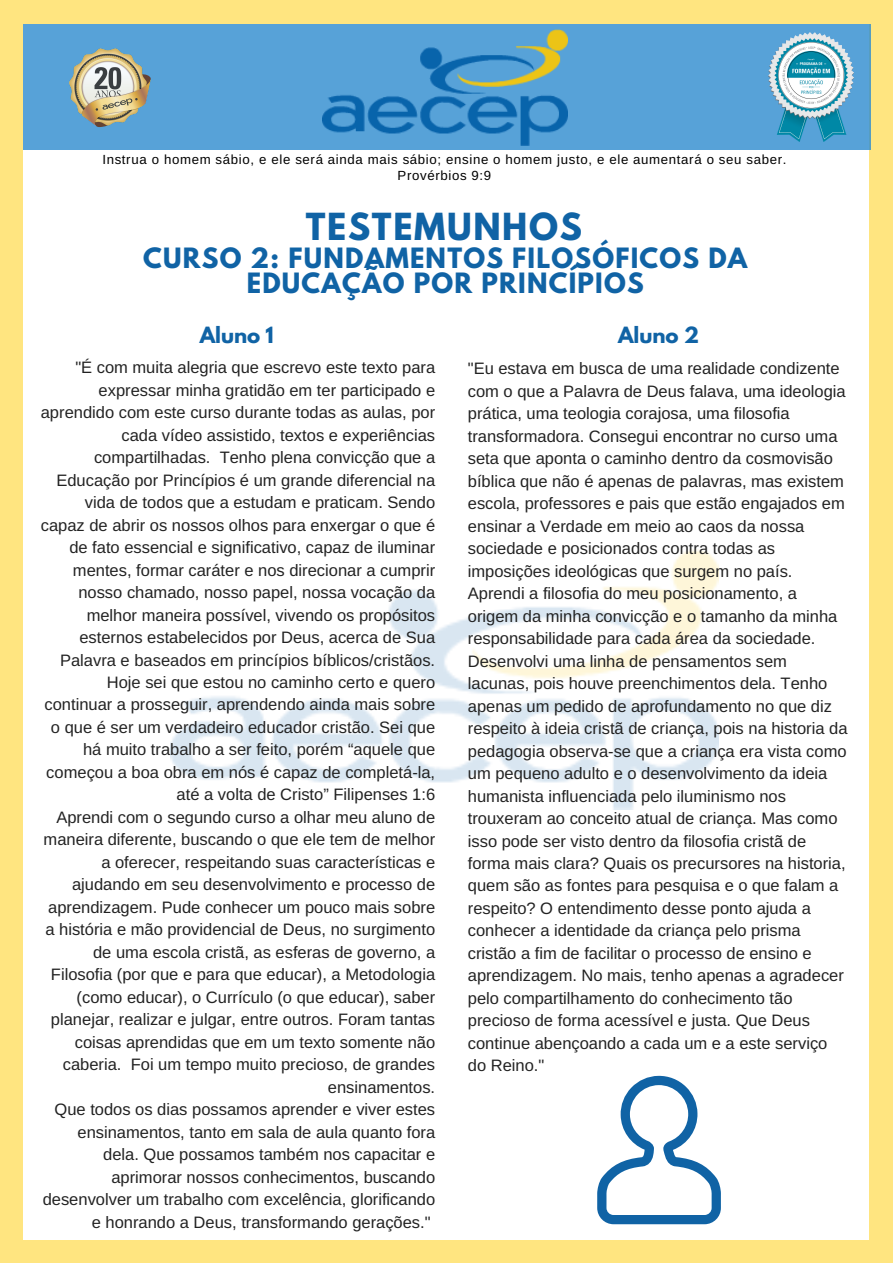
<style>
.page{position:relative;width:893px;height:1263px;background:#fff}
.page>*{position:absolute;margin:0;border:0;box-sizing:border-box;transform-origin:0 0}
.t1{font:700 33px "League Spartan";letter-spacing:.05em;color:#1063a5}
.t2{font:700 24.75px/24.8px "League Spartan";letter-spacing:.05em;color:#1063a5;text-align:center}
.t3{font:700 19.8px "League Spartan";color:#1063a5}
.t4{font:16.5px/22.5px "Arimo";color:#222}
.t5{font:13.2px/15.8px "Arimo";letter-spacing:.05em;color:#000;text-align:center}
</style>
<div class="page">
<div style="left:869px;top:1240px;width:23px;height:22px;background:#ffe580"></div>
<div style="left:0;top:22px;width:22px;height:1220px;background:#ffe580"></div>
<div style="left:0;top:1240px;width:22px;height:22px;background:#ffe580"></div>
<div style="left:869px;top:22px;width:23px;height:1220px;background:#ffe580"></div>
<div style="left:21px;top:1240px;width:850px;height:22px;background:#ffe580"></div>
<div style="left:869px;top:0;width:23px;height:23px;background:#ffe580"></div>
<div style="left:0;top:0;width:22px;height:23px;background:#ffe580"></div>
<div style="left:21px;top:0;width:850px;height:23px;background:#ffe580"></div>
<img style="left:171px;top:550px;width:547px;height:259px">
<div style="left:23px;top:24px;width:847px;height:125px;background:#57a2d8"></div>
<img style="left:323px;top:29px;width:245px;height:116px">
<img style="left:69px;top:48px;width:82px;height:79px">
<img style="left:768px;top:33px;width:85px;height:109px">
<svg style="left:597px;top:1076px;width:124px;height:148px"></svg>
<p class="t5" style="left:102px;top:152px;width:685px">Instrua o homem sábio, e ele será ainda mais sábio; ensine o homem justo, e ele aumentará o seu saber.<br>Provérbios 9:9</p>
<h1 class="t1" style="left:306px;top:211px;width:277px">TESTEMUNHOS</h1>
<h2 class="t2" style="left:143px;top:249px;width:605px">CURSO 2: FUNDAMENTOS FILOSÓFICOS DA<br>EDUCAÇÃO POR PRINCÍPIOS</h2>
<p class="t3" style="left:200px;top:325px;width:76px">Aluno 1</p>
<p class="t3" style="left:618px;top:325px;width:82px">Aluno 2</p>
<p class="t4" style="left:41px;top:356px;width:396px;text-align:right">"É com muita alegria que escrevo este texto para expressar minha gratidão em ter participado e aprendido com este curso durante todas as aulas, por cada vídeo assistido, textos e experiências compartilhadas. Tenho plena convicção que a Educação por Princípios é um grande diferencial na vida de todos que a estudam e praticam. Sendo capaz de abrir os nossos olhos para enxergar o que é de fato essencial e significativo, capaz de iluminar mentes, formar caráter e nos direcionar a cumprir nosso chamado, nosso papel, nossa vocação da melhor maneira possível, vivendo os propósitos esternos estabelecidos por Deus, acerca de Sua Palavra e baseados em princípios bíblicos/cristãos.<br>Hoje sei que estou no caminho certo e quero continuar a prosseguir, aprendendo ainda mais sobre o que é ser um verdadeiro educador cristão. Sei que há muito trabalho a ser feito, porém “aquele que começou a boa obra em nós é capaz de completá-la, até a volta de Cristo” Filipenses 1:6<br>Aprendi com o segundo curso a olhar meu aluno de maneira diferente, buscando o que ele tem de melhor a oferecer, respeitando suas características e ajudando em seu desenvolvimento e processo de aprendizagem. Pude conhecer um pouco mais sobre a história e mão providencial de Deus, no surgimento de uma escola cristã, as esferas de governo, a Filosofia (por que e para que educar), a Metodologia (como educar), o Currículo (o que educar), saber planejar, realizar e julgar, entre outros. Foram tantas coisas aprendidas que em um texto somente não caberia. Foi um tempo muito precioso, de grandes ensinamentos.<br>Que todos os dias possamos aprender e viver estes ensinamentos, tanto em sala de aula quanto fora dela. Que possamos também nos capacitar e aprimorar nossos conhecimentos, buscando desenvolver um trabalho com excelência, glorificando e honrando a Deus, transformando gerações."</p>
<p class="t4" style="left:468px;top:357px;width:381px">"Eu estava em busca de uma realidade condizente com o que a Palavra de Deus falava, uma ideologia prática, uma teologia corajosa, uma filosofia transformadora. Consegui encontrar no curso uma seta que aponta o caminho dentro da cosmovisão bíblica que não é apenas de palavras, mas existem escola, professores e pais que estão engajados em ensinar a Verdade em meio ao caos da nossa sociedade e posicionados contra todas as imposições ideológicas que surgem no país.<br>Aprendi a filosofia do meu posicionamento, a origem da minha convicção e o tamanho da minha responsabilidade para cada área da sociedade.<br>Desenvolvi uma linha de pensamentos sem lacunas, pois houve preenchimentos dela. Tenho apenas um pedido de aprofundamento no que diz respeito à ideia cristã de criança, pois na historia da pedagogia observa-se que a criança era vista como um pequeno adulto e o desenvolvimento da ideia humanista influenciada pelo iluminismo nos trouxeram ao conceito atual de criança. Mas como isso pode ser visto dentro da filosofia cristã de forma mais clara? Quais os precursores na historia, quem são as fontes para pesquisa e o que falam a respeito? O entendimento desse ponto ajuda a conhecer a identidade da criança pelo prisma cristão a fim de facilitar o processo de ensino e aprendizagem. No mais, tenho apenas a agradecer pelo compartilhamento do conhecimento tão precioso de forma acessível e justa. Que Deus continue abençoando a cada um e a este serviço do Reino."</p>
</div>
